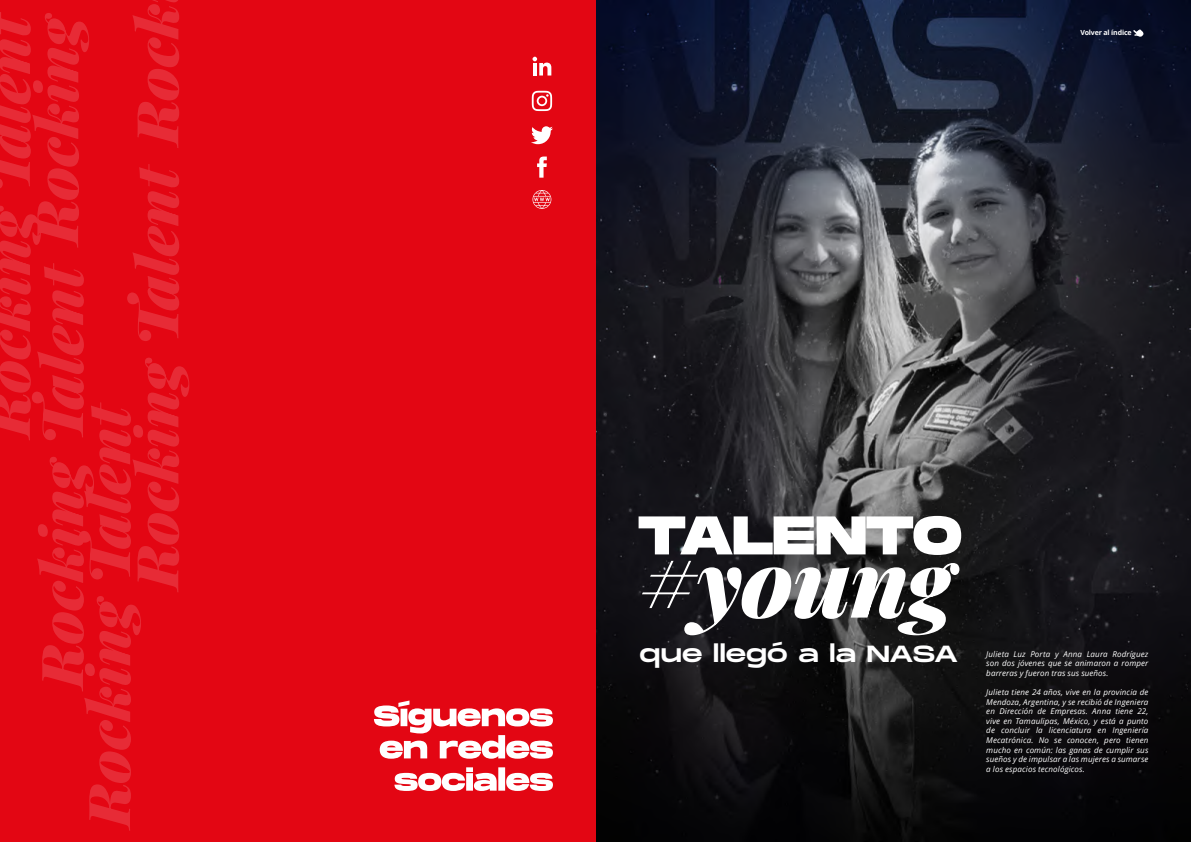
<style>
.page{position:relative;width:1191px;height:842px;background:#fff}
.page>*{position:absolute;margin:0;border:0;box-sizing:border-box;transform-origin:0 0}
.t1{font:italic 900 94.3px "Playfair Display";letter-spacing:-.01em;color:#fff}
.t2{font:800 54.3px "Monument Extended";letter-spacing:-.015em;color:#fff}
.t3{font:23.3px "Monument Extended";letter-spacing:.005em;color:#fff}
.t4{font:italic 8px/9.6px "Open Sans";letter-spacing:.015em;color:#fff;text-align:justify}
.t5{font:700 7px "Open Sans";letter-spacing:-.02em;color:#fff}
</style>
<div class="page">
<img style="left:595px;top:0;width:595px;height:842px">
<div style="left:0;top:0;width:595px;height:842px;background:#e30613"></div>
<svg style="left:0;top:0;width:189px;height:831px"></svg>
<svg style="left:394px;top:767px;width:159px;height:24px"></svg>
<svg style="left:374px;top:700px;width:179px;height:59px"></svg>
<svg style="left:532px;top:57px;width:19px;height:19px"></svg>
<svg style="left:532px;top:91px;width:20px;height:20px"></svg>
<svg style="left:531px;top:126px;width:22px;height:18px"></svg>
<svg style="left:537px;top:157px;width:10px;height:21px"></svg>
<svg style="left:532px;top:190px;width:19px;height:19px"></svg>
<svg style="left:1133px;top:29px;width:11px;height:8px"></svg>
<p class="t5" style="left:1080px;top:28px;width:53px">Volver al índice</p>
<h2 class="t2" style="left:638px;top:496px;width:325px">TALENTO</h2>
<h1 class="t1" style="left:639px;top:509px;width:316px">#young</h1>
<h3 class="t3" style="left:639px;top:637px;width:320px">que llegó a la NASA</h3>
<p class="t4" style="left:986px;top:649px;width:164px">Julieta Luz Porta y Anna Laura Rodríguez son dos jóvenes que se animaron a romper barreras y fueron tras sus sueños.</p>
<p class="t4" style="left:986px;top:687px;width:164px">Julieta tiene 24 años, vive en la provincia de Mendoza, Argentina, y se recibió de Ingeniera en Dirección de Empresas. Anna tiene 22, vive en Tamaulipas, México, y está a punto de concluir la licenciatura en Ingeniería Mecatrónica. No se conocen, pero tienen mucho en común: las ganas de cumplir sus sueños y de impulsar a las mujeres a sumarse a los espacios tecnológicos.</p>
</div>
